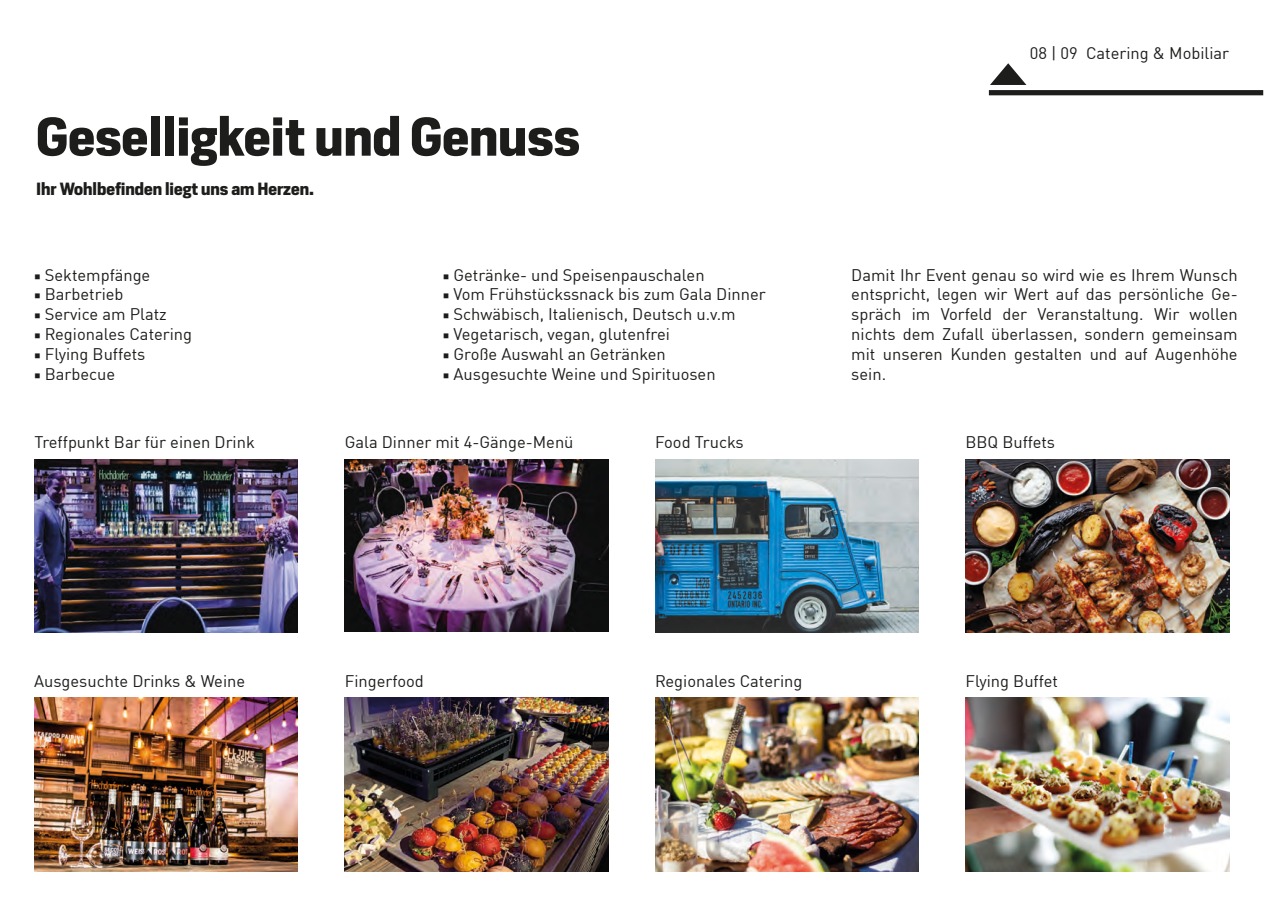
<style>
.page{position:relative;width:1276px;height:919px;background:#fff}
.page>*{position:absolute;margin:0;border:0;box-sizing:border-box;transform-origin:0 0}
.t1{font:700 51px "Heron Sans";color:#1d1d1b}
.t2{font:16.5px/19.8px "DIN Offc";color:#1d1d1b;text-align:justify}
.t3{font:700 16.5px "Heron Sans";color:#1d1d1b}
.s1{font-family:"Minion Pro"}
</style>
<div class="page">
<div style="left:989px;top:90px;width:274px;height:5px;background:#1d1d1b"></div>
<svg style="left:990px;top:63px;width:36px;height:22px"></svg>
<img style="left:34px;top:459px;width:264px;height:173px">
<img style="left:345px;top:698px;width:263px;height:173px">
<img style="left:345px;top:459px;width:263px;height:172px">
<img style="left:34px;top:698px;width:264px;height:173px">
<img style="left:965px;top:698px;width:264px;height:173px">
<img style="left:655px;top:698px;width:264px;height:173px">
<img style="left:655px;top:459px;width:264px;height:173px">
<img style="left:965px;top:459px;width:264px;height:173px">
<p class="t1" style="left:36px;top:103px;width:545px">Geselligkeit und Genuss</p>
<p class="t3" style="left:36px;top:178px;width:279px">Ihr Wohlbefinden liegt uns am Herzen.</p>
<p class="t2" style="left:34px;top:264px;width:118px"><span class="s1">■</span> Sektempfänge</p>
<p class="t2" style="left:34px;top:284px;width:91px"><span class="s1">■</span> Barbetrieb</p>
<p class="t2" style="left:34px;top:304px;width:134px"><span class="s1">■</span> Service am Platz</p>
<p class="t2" style="left:34px;top:324px;width:160px"><span class="s1">■</span> Regionales Catering</p>
<p class="t2" style="left:34px;top:344px;width:113px"><span class="s1">■</span> Flying Buffets</p>
<p class="t2" style="left:34px;top:363px;width:83px"><span class="s1">■</span> Barbecue</p>
<p class="t2" style="left:34px;top:432px;width:222px">Treffpunkt Bar für einen Drink</p>
<p class="t2" style="left:443px;top:264px;width:263px"><span class="s1">■</span> Getränke- und Speisenpauschalen</p>
<p class="t2" style="left:443px;top:284px;width:325px"><span class="s1">■</span> Vom Frühstückssnack bis zum Gala Dinner</p>
<p class="t2" style="left:443px;top:304px;width:294px"><span class="s1">■</span> Schwäbisch, Italienisch, Deutsch u.v.m</p>
<p class="t2" style="left:443px;top:324px;width:229px"><span class="s1">■</span> Vegetarisch, vegan, glutenfrei</p>
<p class="t2" style="left:443px;top:344px;width:225px"><span class="s1">■</span> Große Auswahl an Getränken</p>
<p class="t2" style="left:443px;top:363px;width:274px"><span class="s1">■</span> Ausgesuchte Weine und Spirituosen</p>
<p class="t2" style="left:345px;top:432px;width:230px">Gala Dinner mit 4-Gänge-Menü</p>
<p class="t2" style="left:655px;top:432px;width:90px">Food Trucks</p>
<p class="t2" style="left:1029px;top:43px;width:201px">08 | 09 Catering &amp; Mobiliar</p>
<p class="t2" style="left:851px;top:264px;width:388px">Damit Ihr Event genau so wird wie es Ihrem Wunsch entspricht, legen wir Wert auf das persönliche Ge&shy;spräch im Vorfeld der Veranstaltung. Wir wollen nichts dem Zufall überlassen, sondern gemeinsam mit unseren Kunden gestalten und auf Augenhöhe sein.</p>
<p class="t2" style="left:965px;top:432px;width:91px">BBQ Buffets</p>
<p class="t2" style="left:34px;top:670px;width:213px">Ausgesuchte Drinks &amp; Weine</p>
<p class="t2" style="left:345px;top:670px;width:81px">Fingerfood</p>
<p class="t2" style="left:655px;top:670px;width:149px">Regionales Catering</p>
<p class="t2" style="left:965px;top:670px;width:94px">Flying Buffet</p>
</div>
